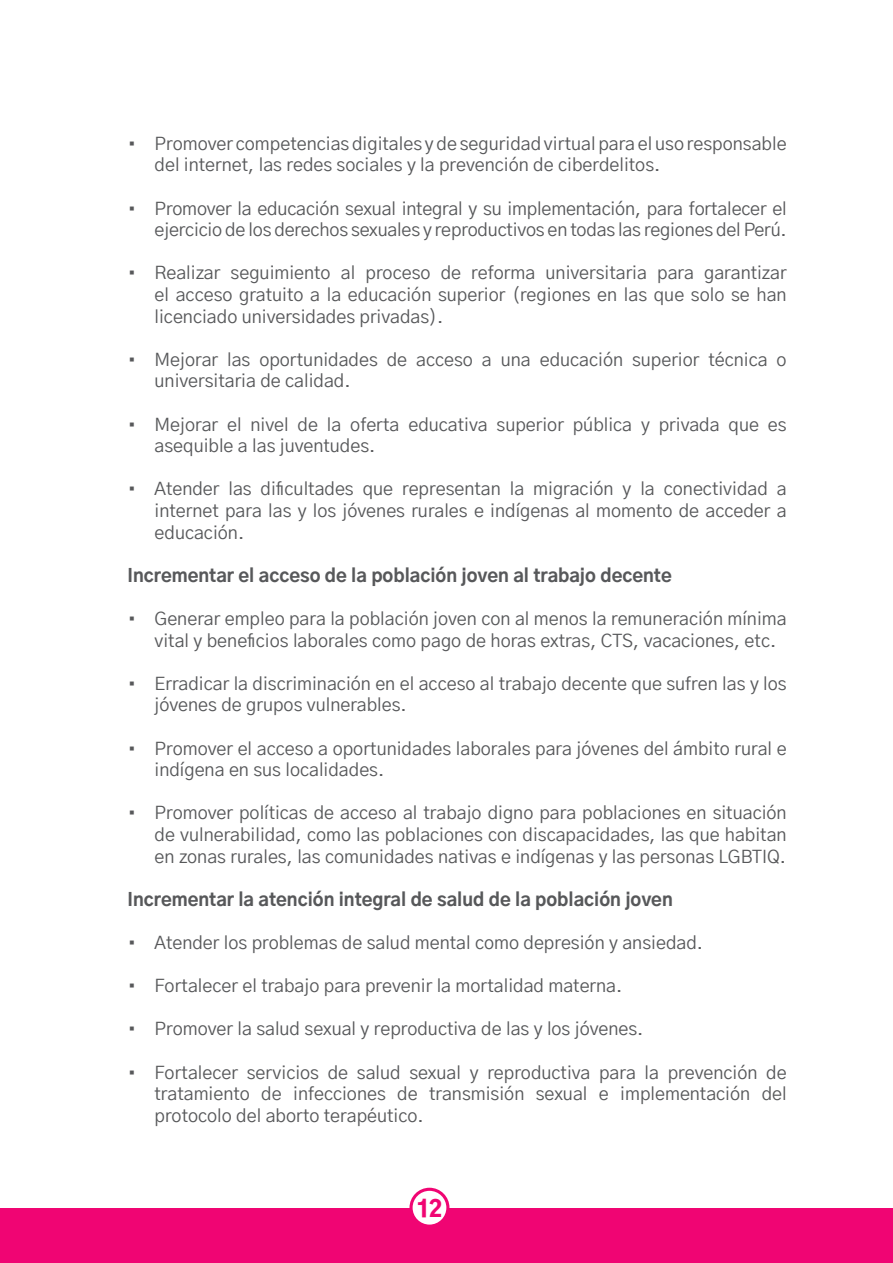
<style>
.page{position:relative;width:893px;height:1263px;background:#fff}
.page>*{position:absolute;margin:0;border:0;box-sizing:border-box;transform-origin:0 0}
.t1{font:900 22.5px "Gothic A1";color:#f00573}
.t2{font:18px/21.6px "Gothic A1";color:#57585a}
.t3{font:800 18px "Gothic A1";color:#57585a}
</style>
<div class="page">
<div style="left:0;top:1209px;width:893px;height:54px;background:#f00573"></div>
<svg style="left:409px;top:1188px;width:40px;height:40px"></svg>
<div style="left:413px;top:1191px;width:33px;height:33px;background:#fff;border-radius:50%"></div>
<p class="t2" style="left:155px;top:132px;width:634px;text-indent:-27px">• Promover competencias digitales y de seguridad virtual para el uso responsable del internet, las redes sociales y la prevención de ciberdelitos.</p>
<p class="t2" style="left:128px;top:197px;width:661px;text-align:right">• Promover la educación sexual integral y su implementación, para fortalecer el ejercicio de los derechos sexuales y reproductivos en todas las regiones del Perú.</p>
<p class="t2" style="left:155px;top:261px;width:634px;text-align:justify;text-indent:-27px">• Realizar seguimiento al proceso de reforma universitaria para garantizar el acceso gratuito a la educación superior (regiones en las que solo se han licenciado universidades privadas).</p>
<p class="t2" style="left:155px;top:348px;width:634px;text-indent:-27px">• Mejorar las oportunidades de acceso a una educación superior técnica o universitaria de calidad.</p>
<p class="t2" style="left:155px;top:413px;width:634px;text-indent:-27px">• Mejorar el nivel de la oferta educativa superior pública y privada que es asequible a las juventudes.</p>
<p class="t2" style="left:155px;top:477px;width:634px;text-align:justify;text-indent:-27px">• Atender las dificultades que representan la migración y la conectividad a internet para las y los jóvenes rurales e indígenas al momento de acceder a educación.</p>
<p class="t3" style="left:128px;top:560px;width:546px">Incrementar el acceso de la población joven al trabajo decente</p>
<p class="t2" style="left:155px;top:607px;width:634px;text-indent:-27px">• Generar empleo para la población joven con al menos la remuneración mínima vital y beneficios laborales como pago de horas extras, CTS, vacaciones, etc.</p>
<p class="t2" style="left:155px;top:672px;width:634px;text-indent:-27px">• Erradicar la discriminación en el acceso al trabajo decente que sufren las y los jóvenes de grupos vulnerables.</p>
<p class="t2" style="left:155px;top:737px;width:634px;text-indent:-27px">• Promover el acceso a oportunidades laborales para jóvenes del ámbito rural e indígena en sus localidades.</p>
<p class="t2" style="left:155px;top:801px;width:634px;text-align:justify;text-indent:-27px">• Promover políticas de acceso al trabajo digno para poblaciones en situación de vulnerabilidad, como las poblaciones con discapacidades, las que habitan en zonas rurales, las comunidades nativas e indígenas y las personas LGBTIQ.</p>
<p class="t3" style="left:128px;top:884px;width:547px">Incrementar la atención integral de salud de la población joven</p>
<p class="t2" style="left:128px;top:931px;width:577px">• Atender los problemas de salud mental como depresión y ansiedad.</p>
<p class="t2" style="left:128px;top:974px;width:496px">• Fortalecer el trabajo para prevenir la mortalidad materna.</p>
<p class="t2" style="left:128px;top:1017px;width:517px">• Promover la salud sexual y reproductiva de las y los jóvenes.</p>
<p class="t2" style="left:155px;top:1061px;width:634px;text-align:justify;text-indent:-27px">• Fortalecer servicios de salud sexual y reproductiva para la prevención de tratamiento de infecciones de transmisión sexual e implementación del protocolo del aborto terapéutico.</p>
<p class="t1" style="left:416px;top:1190px;width:28px">12</p>
</div>
